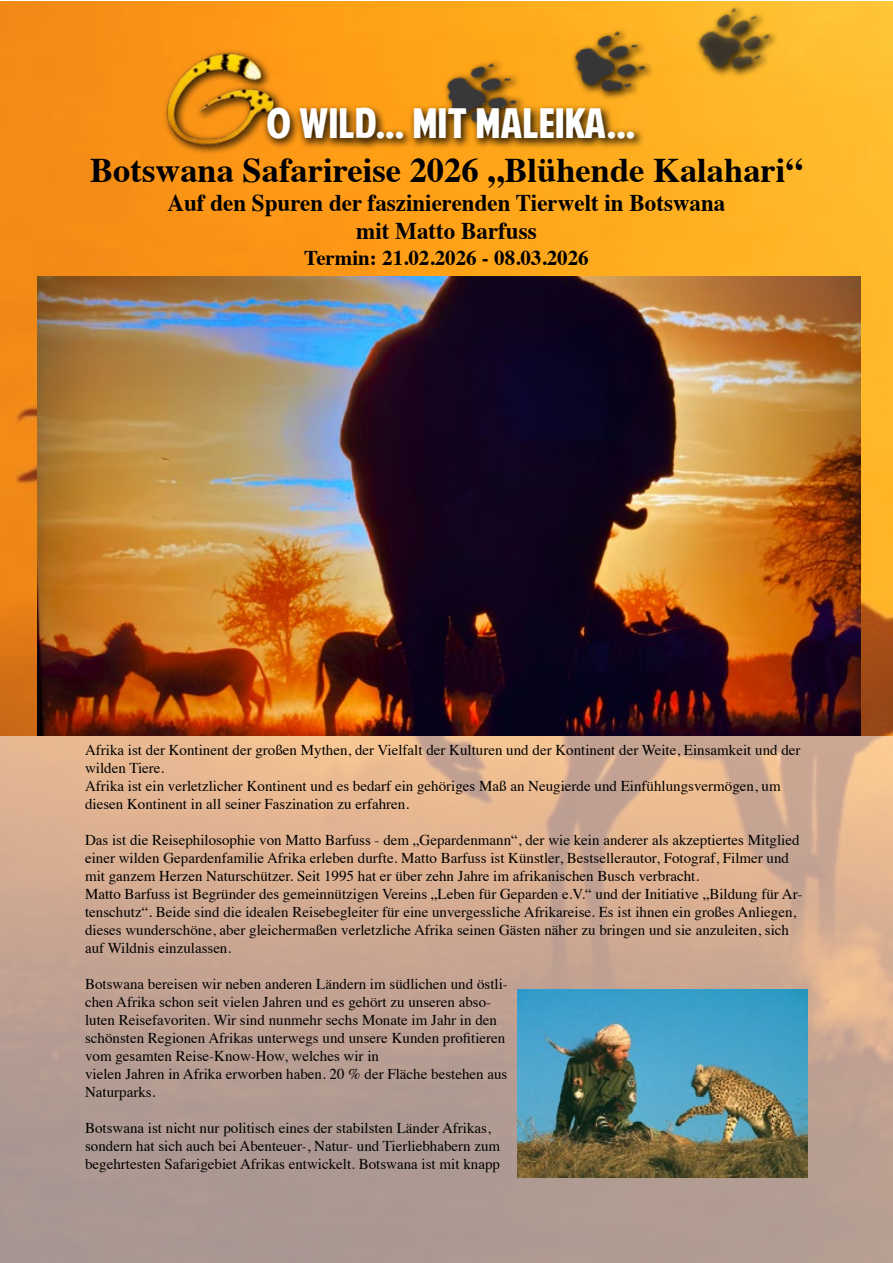
<style>
.page{position:relative;width:893px;height:1263px;background:#fff}
.page>*{position:absolute;margin:0;border:0;box-sizing:border-box;transform-origin:0 0}
.t1{font:40.5px "American Purpose";color:#fff}
.t2{font:700 34.5px "Times";color:#000}
.t3{font:700 24px/28.8px "Times";color:#000;text-align:center;scale:.96 1}
.t4{font:700 21px "Times";color:#000}
.t5{font:15px/18px "Times";color:#000}
</style>
<div class="page">
<img style="left:0;top:2px;width:893px;height:1261px">
<img style="left:1px;top:2px;width:892px;height:734px">
<img style="left:518px;top:990px;width:290px;height:188px">
<div style="left:163px;top:4px;width:616px;height:151px;background:#000;opacity:.75"></div>
<img style="left:164px;top:51px;width:117px;height:97px">
<img style="left:443px;top:58px;width:80px;height:69px">
<img style="left:568px;top:24px;width:85px;height:76px">
<img style="left:686px;top:1px;width:97px;height:84px">
<img style="left:37px;top:276px;width:824px;height:460px">
<h1 class="t1" style="left:267px;top:108px;width:370px">O WILD... MIT MALEIKA...</h1>
<h2 class="t2" style="left:90px;top:137px;width:714px">Botswana Safarireise 2026 „Blühende Kalahari“</h2>
<h3 class="t3" style="left:167px;top:186px;width:583px">Auf den Spuren der faszinierenden Tierwelt in Botswana mit Matto Barfuss</h3>
<h3 class="t4" style="left:304px;top:237px;width:286px">Termin: 21.02.2026 - 08.03.2026</h3>
<p class="t5" style="left:85px;top:740px;width:717px">Afrika ist der Kontinent der großen Mythen, der Vielfalt der Kulturen und der Kontinent der Weite, Einsamkeit und der wilden Tiere.<br>Afrika ist ein verletzlicher Kontinent und es bedarf ein gehöriges Maß an Neugierde und Einfühlungsvermögen, um diesen Kontinent in all seiner Faszination zu erfahren.</p>
<p class="t5" style="left:85px;top:830px;width:719px">Das ist die Reisephilosophie von Matto Barfuss - dem „Gepardenmann“, der wie kein anderer als akzeptiertes Mitglied einer wilden Gepardenfamilie Afrika erleben durfte. Matto Barfuss ist Künstler, Bestsellerautor, Fotograf, Filmer und mit ganzem Herzen Naturschützer. Seit 1995 hat er über zehn Jahre im afrikanischen Busch verbracht.<br>Matto Barfuss ist Begründer des gemeinnützigen Vereins „Leben für Geparden e.V.“ und der Initiative „Bildung für Ar&shy;tenschutz“. Beide sind die idealen Reisebegleiter für eine unvergessliche Afrikareise. Es ist ihnen ein großes Anliegen, dieses wunderschöne, aber gleichermaßen verletzliche Afrika seinen Gästen näher zu bringen und sie anzuleiten, sich auf Wildnis einzulassen.</p>
<p class="t5" style="left:85px;top:974px;width:424px">Botswana bereisen wir neben anderen Ländern im südlichen und östli&shy;chen Afrika schon seit vielen Jahren und es gehört zu unseren abso&shy;luten Reisefavoriten. Wir sind nunmehr sechs Monate im Jahr in den schönsten Regionen Afrikas unterwegs und unsere Kunden profitieren vom gesamten Reise-Know-How, welches wir in<br>vielen Jahren in Afrika erworben haben. 20 % der Fläche bestehen aus Naturparks.</p>
<p class="t5" style="left:85px;top:1118px;width:417px">Botswana ist nicht nur politisch eines der stabilsten Länder Afrikas, sondern hat sich auch bei Abenteuer-, Natur- und Tierliebhabern zum begehrtesten Safarigebiet Afrikas entwickelt. Botswana ist mit knapp</p>
</div>
